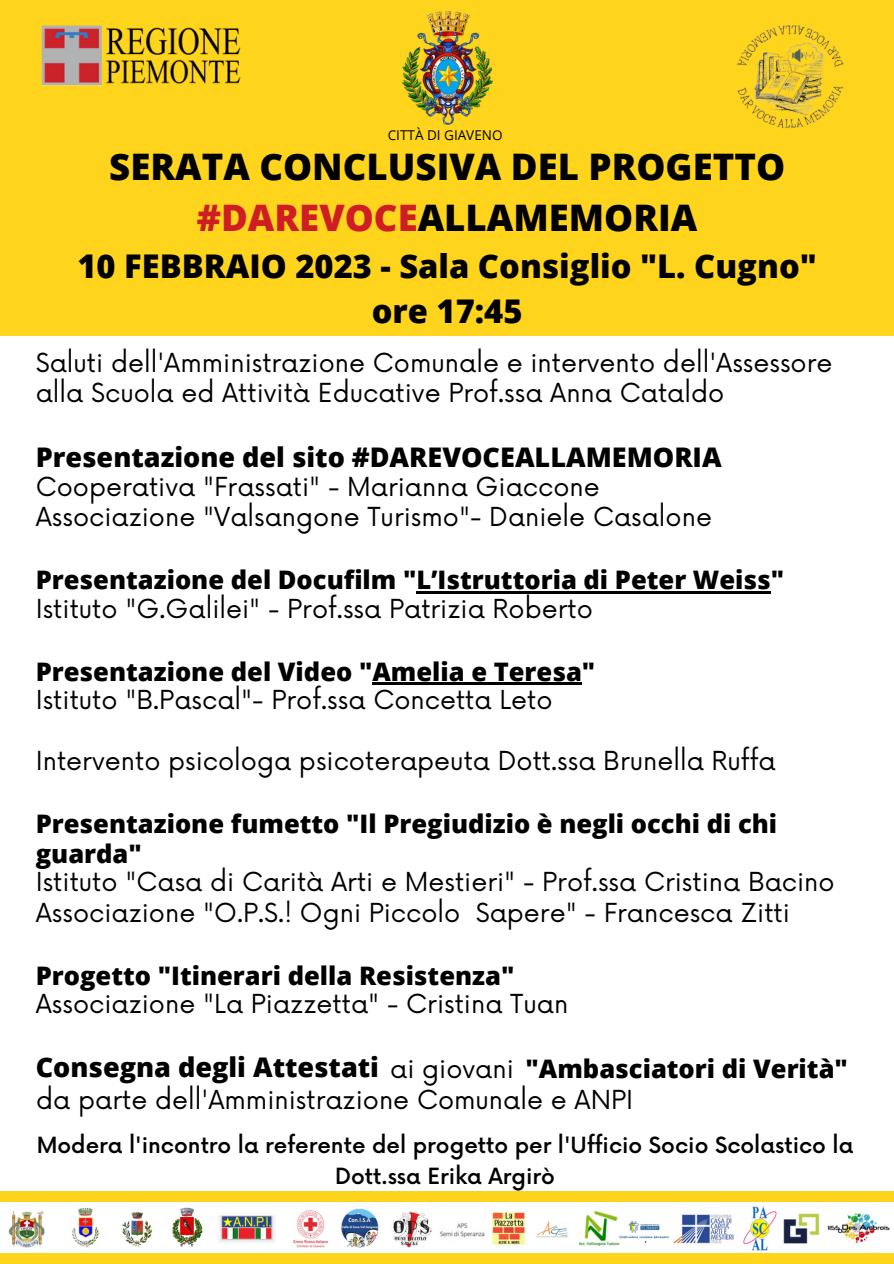
<style>
.page{position:relative;width:894px;height:1264px;background:#fff}
.page>*{position:absolute;margin:0;border:0;box-sizing:border-box;transform-origin:0 0}
.t1{font:800 36.6px/50.8px "Open Sans";color:#000;text-align:center}
.t2{font:800 32.7px/45px "Open Sans";color:#000;text-align:center}
.t3{font:800 27px "Open Sans";color:#000}
.t4{font:25.5px/30.5px "Now";color:#000}
.t5{font:800 25.5px/30.5px "Open Sans";color:#000}
.t6{font:500 21.75px/30.5px "Now";color:#000;text-align:center}
.t7{font:13.5px "Open Sans";color:#000}
.s1{color:#ce1d23}
.s2{font-family:"Now";font-weight:400;font-size:25.5px}
.s3{font-size:25.5px}
</style>
<div class="page">
<div style="left:0;top:0;width:893px;height:1263px;background:#ffd41c"></div>
<img style="left:737px;top:25px;width:107px;height:104px">
<img style="left:41px;top:25px;width:200px;height:61px">
<img style="left:402px;top:12px;width:90px;height:112px">
<div style="left:0;top:336px;width:893px;height:854px;background:#fff"></div>
<hr style="left:416px;top:591px;width:354px;height:3px;background:#000">
<hr style="left:372px;top:683px;width:209px;height:2px;background:#000">
<img style="left:578px;top:1202px;width:315px;height:50px">
<img style="left:0;top:1202px;width:276px;height:50px">
<img style="left:276px;top:1202px;width:302px;height:50px">
<p class="t7" style="left:387px;top:126px;width:116px">CITTÀ DI GIAVENO</p>
<h1 class="t1" style="left:109px;top:140px;width:677px">SERATA CONCLUSIVA DEL PROGETTO <span class="s1">#DAREVOCE</span>ALLAMEMORIA</h1>
<p class="t2" style="left:77px;top:242px;width:740px">10 FEBBRAIO 2023 - Sala Consiglio "L. Cugno" ore 17:45</p>
<p class="t4" style="left:36px;top:349px;width:798px">Saluti dell'Amministrazione Comunale e intervento dell'Assessore alla Scuola ed Attività Educative Prof.ssa Anna Cataldo</p>
<p class="t3" style="left:36px;top:437px;width:687px">Presentazione del sito #DAREVOCEALLAMEMORIA</p>
<p class="t4" style="left:36px;top:472px;width:677px">Cooperativa "Frassati" - Marianna Giaccone<br>Associazione "Valsangone Turismo"- Daniele Casalone</p>
<p class="t5" style="left:36px;top:564px;width:749px">Presentazione del Docufilm "L’Istruttoria di Peter Weiss"</p>
<p class="t4" style="left:36px;top:594px;width:558px">Istituto "G.Galilei" - Prof.ssa Patrizia Roberto</p>
<p class="t5" style="left:36px;top:655px;width:561px">Presentazione del Video "Amelia e Teresa"</p>
<p class="t4" style="left:36px;top:685px;width:518px">Istituto "B.Pascal"- Prof.ssa Concetta Leto</p>
<p class="t4" style="left:36px;top:746px;width:741px">Intervento psicologa psicoterapeuta Dott.ssa Brunella Ruffa</p>
<p class="t5" style="left:36px;top:807px;width:742px">Presentazione fumetto "Il Pregiudizio è negli occhi di chi guarda"</p>
<p class="t4" style="left:36px;top:868px;width:800px">Istituto "Casa di Carità Arti e Mestieri" - Prof.ssa Cristina Bacino<br>Associazione "O.P.S.! Ogni Piccolo Sapere" - Francesca Zitti</p>
<p class="t5" style="left:36px;top:959px;width:480px">Progetto "Itinerari della Resistenza"</p>
<p class="t4" style="left:36px;top:989px;width:534px">Associazione "La Piazzetta" - Cristina Tuan</p>
<p class="t3" style="left:36px;top:1048px;width:813px">Consegna degli Attestati <span class="s2">ai giovani</span> <span class="s3">"Ambasciatori di Verità"</span></p>
<p class="t4" style="left:36px;top:1086px;width:598px">da parte dell'Amministrazione Comunale e ANPI</p>
<p class="t6" style="left:37px;top:1131px;width:818px">Modera l'incontro la referente del progetto per l'Ufficio Socio Scolastico la<br>Dott.ssa Erika Argirò</p>
</div>
